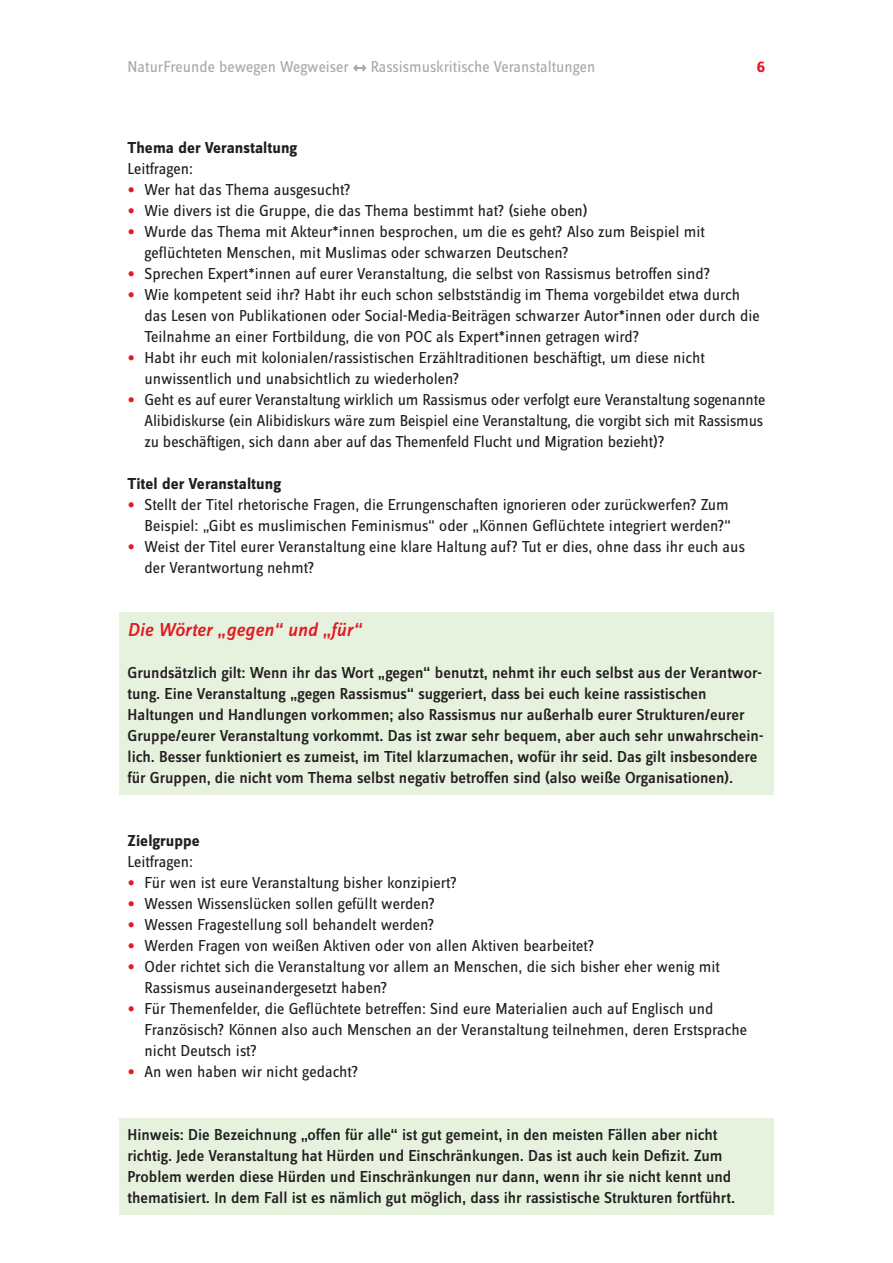
<style>
.page{position:relative;width:893px;height:1263px;background:#fff}
.page>*{position:absolute;margin:0;border:0;box-sizing:border-box;transform-origin:0 0}
.t1{font:italic 500 19.5px "Zine Sans Dis OT";letter-spacing:.005em;color:#e21a21}
.t2{font:16.5px/21px "Zine Sans Dis OT";color:#231f20}
.t3{font:500 16.5px/21px "Zine Sans Dis OT";color:#231f20}
.t4{font:700 16.5px "Zine Sans Dis OT";letter-spacing:.005em;color:#231f20}
.t5{font:16.35px "Zine Sans Dis OT";color:#a8a9ad}
.t6{font:700 16.35px "Zine Sans Dis OT";color:#e21a21}
.s1{font-family:"Minion Pro";font-size:19.5px;color:#e21a21}
</style>
<div class="page">
<div style="left:119px;top:612px;width:655px;height:37px;background:#e7f2de"></div>
<div style="left:119px;top:636px;width:655px;height:159px;background:#e7f2de"></div>
<div style="left:119px;top:1119px;width:655px;height:96px;background:#e7f2de"></div>
<svg style="left:353px;top:65px;width:13px;height:6px"></svg>
<p class="t5" style="left:128px;top:59px;width:223px">NaturFreunde bewegen Wegweiser</p>
<p class="t5" style="left:371px;top:59px;width:226px">Rassismuskritische Veranstaltungen</p>
<p class="t6" style="left:757px;top:59px;width:10px">6</p>
<p class="t4" style="left:128px;top:139px;width:171px">Thema der Veranstaltung</p>
<p class="t2" style="left:128px;top:159px;width:67px">Leitfragen:</p>
<p class="t2" style="left:128px;top:180px;width:225px"><span class="s1">•</span> Wer hat das Thema ausgesucht?</p>
<p class="t2" style="left:128px;top:201px;width:462px"><span class="s1">•</span> Wie divers ist die Gruppe, die das Thema bestimmt hat? (siehe oben)</p>
<p class="t2" style="left:145px;top:222px;width:562px;text-indent:-17px"><span class="s1">•</span> Wurde das Thema mit Akteur*innen besprochen, um die es geht? Also zum Beispiel mit geflüchteten Menschen, mit Muslimas oder schwarzen Deutschen?</p>
<p class="t2" style="left:128px;top:264px;width:584px"><span class="s1">•</span> Sprechen Expert*innen auf eurer Veranstaltung, die selbst von Rassismus betroffen sind?</p>
<p class="t2" style="left:145px;top:285px;width:617px;text-indent:-17px"><span class="s1">•</span> Wie kompetent seid ihr? Habt ihr euch schon selbstständig im Thema vorgebildet etwa durch das Lesen von Publikationen oder Social-Media-Beiträgen schwarzer Autor*innen oder durch die<br>Teilnahme an einer Fortbildung, die von POC als Expert*innen getragen wird?</p>
<p class="t2" style="left:145px;top:348px;width:562px;text-indent:-17px"><span class="s1">•</span> Habt ihr euch mit kolonialen/rassistischen Erzähltraditionen beschäftigt, um diese nicht unwissentlich und unabsichtlich zu wiederholen?</p>
<p class="t2" style="left:145px;top:390px;width:622px;text-indent:-17px"><span class="s1">•</span> Geht es auf eurer Veranstaltung wirklich um Rassismus oder verfolgt eure Veranstaltung sogenannte<br>Alibidiskurse (ein Alibidiskurs wäre zum Beispiel eine Veranstaltung, die vorgibt sich mit Rassismus zu beschäftigen, sich dann aber auf das Themenfeld Flucht und Migration bezieht)?</p>
<p class="t4" style="left:128px;top:475px;width:155px">Titel der Veranstaltung</p>
<p class="t2" style="left:128px;top:495px;width:605px;text-align:right"><span class="s1">•</span> Stellt der Titel rhetorische Fragen, die Errungenschaften ignorieren oder zurückwerfen? Zum<br>Beispiel: „Gibt es muslimischen Feminismus“ oder „Können Geflüchtete integriert werden?“</p>
<p class="t2" style="left:145px;top:537px;width:602px;text-indent:-17px"><span class="s1">•</span> Weist der Titel eurer Veranstaltung eine klare Haltung auf? Tut er dies, ohne dass ihr euch aus der Verantwortung nehmt?</p>
<p class="t1" style="left:128px;top:620px;width:236px">Die Wörter „gegen“ und „für“</p>
<p class="t3" style="left:128px;top:663px;width:637px">Grundsätzlich gilt: Wenn ihr das Wort „gegen“ benutzt, nehmt ihr euch selbst aus der Verantwor&shy;tung. Eine Veranstaltung „gegen Rassismus“ suggeriert, dass bei euch keine rassistischen Haltungen und Handlungen vorkommen; also Rassismus nur außerhalb eurer Strukturen/eurer Gruppe/eurer Veranstaltung vorkommt. Das ist zwar sehr bequem, aber auch sehr unwahrschein&shy;lich. Besser funktioniert es zumeist, im Titel klarzumachen, wofür ihr seid. Das gilt insbesondere für Gruppen, die nicht vom Thema selbst negativ betroffen sind (also weiße Organisationen).</p>
<p class="t4" style="left:128px;top:832px;width:74px">Zielgruppe</p>
<p class="t2" style="left:128px;top:852px;width:67px">Leitfragen:</p>
<p class="t2" style="left:128px;top:873px;width:331px"><span class="s1">•</span> Für wen ist eure Veranstaltung bisher konzipiert?</p>
<p class="t2" style="left:128px;top:894px;width:309px"><span class="s1">•</span> Wessen Wissenslücken sollen gefüllt werden?</p>
<p class="t2" style="left:128px;top:915px;width:308px"><span class="s1">•</span> Wessen Fragestellung soll behandelt werden?</p>
<p class="t2" style="left:128px;top:936px;width:468px"><span class="s1">•</span> Werden Fragen von weißen Aktiven oder von allen Aktiven bearbeitet?</p>
<p class="t2" style="left:145px;top:957px;width:577px;text-indent:-17px"><span class="s1">•</span> Oder richtet sich die Veranstaltung vor allem an Menschen, die sich bisher eher wenig mit<br>Rassismus auseinandergesetzt haben?</p>
<p class="t2" style="left:145px;top:999px;width:604px;text-indent:-17px"><span class="s1">•</span> Für Themenfelder, die Geflüchtete betreffen: Sind eure Materialien auch auf Englisch und<br>Französisch? Können also auch Menschen an der Veranstaltung teilnehmen, deren Erstsprache nicht Deutsch ist?</p>
<p class="t2" style="left:128px;top:1062px;width:232px"><span class="s1">•</span> An wen haben wir nicht gedacht?</p>
<p class="t3" style="left:128px;top:1125px;width:609px">Hinweis: Die Bezeichnung „offen für alle“ ist gut gemeint, in den meisten Fällen aber nicht richtig. Jede Veranstaltung hat Hürden und Einschränkungen. Das ist auch kein Defizit. Zum Problem werden diese Hürden und Einschränkungen nur dann, wenn ihr sie nicht kennt und thematisiert. In dem Fall ist es nämlich gut möglich, dass ihr rassistische Strukturen fortführt.</p>
</div>
